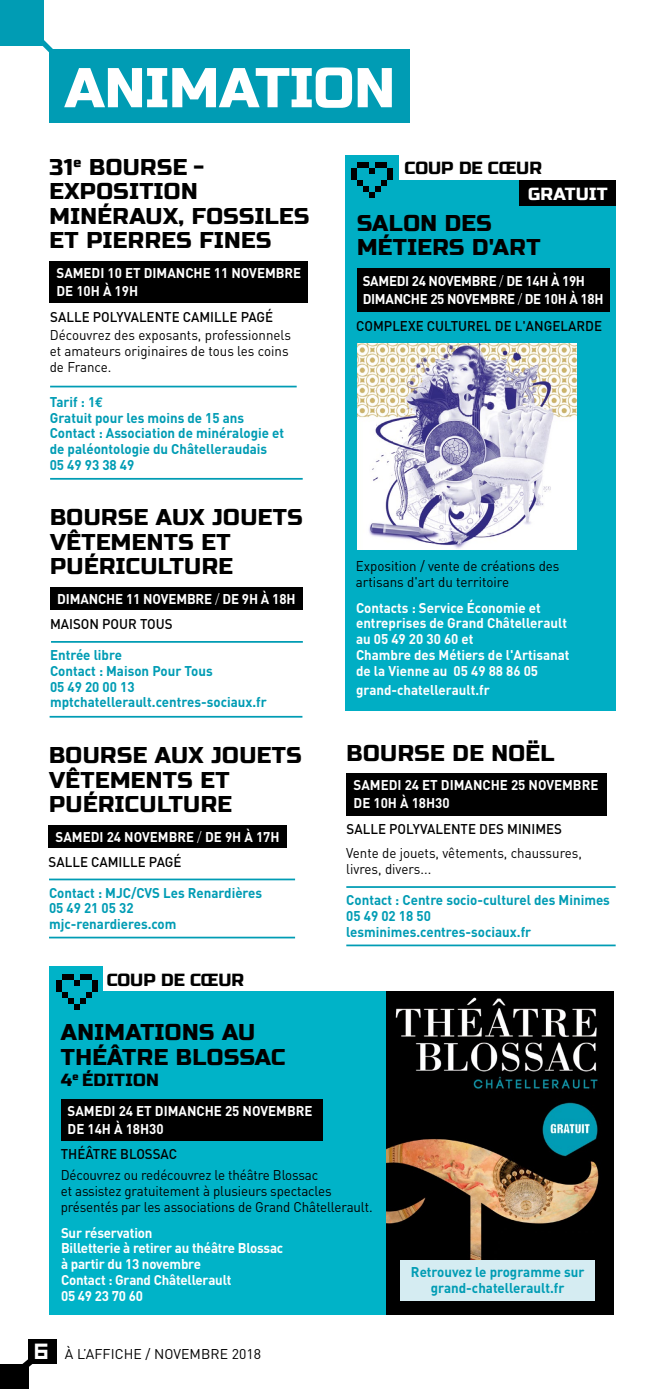
<style>
.page{position:relative;width:645px;height:1389px;background:#fff}
.page>*{position:absolute;margin:0;border:0;box-sizing:border-box;transform-origin:0 0}
.t1{font:56px "Russo One";color:#fff}
.t2{font:22.75px/24.5px "Russo One";letter-spacing:.02em;color:#000}
.t3{font:17.5px "Russo One";color:#000}
.t4{font:17.5px "Russo One";letter-spacing:.02em;color:#000}
.t5{font:17.5px "Russo One";letter-spacing:.01em;color:#fff}
.t6{font:700 14px/15.8px "DIN";color:#fff;scale:.95 1}
.t7{font:700 14px/15.8px "DIN";color:#009cb4;scale:.95 1}
.t8{font:14px/15.8px "DIN";letter-spacing:-.01em;color:#000;scale:.95 1}
.t9{font:500 14px "DIN";color:#000;scale:.95 1}
.t10{font:700 14px/17.5px "DIN";letter-spacing:-.02em;color:#fff;scale:.95 1}
.t11{font:14px "DIN";letter-spacing:-.01em;color:#000}
.s1{font-family:"Euro Mono"}
.s2{font-weight:300}
.s3{font-family:"Symtext";font-size:21px;color:#fff}
</style>
<div class="page">
<div style="left:28px;top:1339px;width:28px;height:25px;background:#000"></div>
<div style="left:0;top:1364px;width:28px;height:25px;background:#000"></div>
<svg style="left:22px;top:1359px;width:11px;height:20px"></svg>
<div style="left:0;top:0;width:44px;height:45px;background:#009cb4"></div>
<div style="left:50px;top:50px;width:360px;height:73px;background:#009cb4"></div>
<svg style="left:30px;top:40px;width:31px;height:21px"></svg>
<div style="left:49px;top:825px;width:238px;height:23px;background:#000"></div>
<div style="left:347px;top:774px;width:260px;height:42px;background:#000"></div>
<hr style="left:49px;top:879px;width:246px;height:1px;background:#009cb4">
<hr style="left:346px;top:886px;width:270px;height:2px;background:#009cb4">
<hr style="left:49px;top:937px;width:246px;height:1px;background:#009cb4">
<hr style="left:346px;top:945px;width:270px;height:1px;background:#009cb4">
<div style="left:49px;top:991px;width:546px;height:324px;background:#00b3c8"></div>
<div style="left:386px;top:991px;width:228px;height:324px;background:#000"></div>
<div style="left:49px;top:966px;width:54px;height:50px;background:#00b3c8"></div>
<div style="left:80px;top:974px;width:12px;height:6px;background:#000"></div>
<div style="left:62px;top:974px;width:12px;height:6px;background:#000"></div>
<div style="left:56px;top:980px;width:6px;height:12px;background:#000"></div>
<div style="left:92px;top:980px;width:6px;height:12px;background:#000"></div>
<svg style="left:74px;top:980px;width:6px;height:6px"></svg>
<svg style="left:62px;top:992px;width:30px;height:18px"></svg>
<div style="left:61px;top:1100px;width:261px;height:41px;background:#000"></div>
<img style="left:386px;top:1102px;width:213px;height:159px">
<img style="left:395px;top:997px;width:203px;height:92px">
<div style="left:49px;top:261px;width:259px;height:42px;background:#000"></div>
<hr style="left:50px;top:478px;width:253px;height:2px;background:#009cb4">
<hr style="left:50px;top:386px;width:247px;height:1px;background:#009cb4">
<div style="left:50px;top:587px;width:253px;height:23px;background:#000"></div>
<hr style="left:50px;top:716px;width:252px;height:2px;background:#009cb4">
<hr style="left:51px;top:641px;width:252px;height:2px;background:#009cb4">
<div style="left:345px;top:180px;width:271px;height:531px;background:#00aec4"></div>
<div style="left:345px;top:155px;width:53px;height:50px;background:#00aec4"></div>
<div style="left:375px;top:162px;width:12px;height:6px;background:#000"></div>
<div style="left:357px;top:162px;width:12px;height:6px;background:#000"></div>
<div style="left:351px;top:168px;width:6px;height:12px;background:#000"></div>
<div style="left:387px;top:168px;width:6px;height:12px;background:#000"></div>
<svg style="left:369px;top:168px;width:6px;height:6px"></svg>
<svg style="left:357px;top:180px;width:30px;height:18px"></svg>
<img style="left:357px;top:344px;width:219px;height:205px">
<div style="left:357px;top:268px;width:253px;height:44px;background:#000"></div>
<div style="left:519px;top:180px;width:97px;height:26px;background:#000"></div>
<div style="left:400px;top:1261px;width:195px;height:40px;background:#d5ecf2"></div>
<h1 class="t1" style="left:65px;top:55px;width:332px">ANIMATION</h1>
<h2 class="t2" style="left:50px;top:155px;width:261px">31<sup>e</sup> BOURSE -<br>EXPOSITION<br>MINÉRAUX, FOSSILES<br>ET PIERRES FINES</h2>
<p class="t6" style="left:56px;top:264px;width:259px;line-height:17.5px">SAMEDI 10 ET DIMANCHE 11 NOVEMBRE<br>DE 10H À 19H</p>
<p class="t9" style="left:50px;top:308px;width:236px">SALLE POLYVALENTE CAMILLE PAGÉ</p>
<p class="t8" style="left:50px;top:327px;width:256px">Découvrez des exposants, professionnels et amateurs originaires de tous les coins de France.</p>
<p class="t7" style="left:50px;top:393px;width:248px">Tarif : 1<span class="s1">€<br></span>Gratuit pour les moins de 15 ans<br>Contact : Association de minéralogie et de paléontologie du Châtelleraudais<br>05 49 93 38 49</p>
<h2 class="t2" style="left:50px;top:505px;width:254px">BOURSE AUX JOUETS<br>VÊTEMENTS ET<br>PUÉRICULTURE</h2>
<p class="t6" style="left:57px;top:590px;width:252px">DIMANCHE 11 NOVEMBRE <span class="s2">/</span> DE 9H À 18H</p>
<p class="t9" style="left:50px;top:615px;width:131px">MAISON POUR TOUS</p>
<p class="t7" style="left:50px;top:647px;width:230px">Entrée libre<br>Contact : Maison Pour Tous<br>05 49 20 00 13 mptchatellerault.centres-sociaux.fr</p>
<p class="t3" style="left:404px;top:158px;width:139px">COUP DE CŒUR</p>
<p class="t5" style="left:528px;top:184px;width:81px">GRATUIT</p>
<h2 class="t2" style="left:357px;top:211px;width:185px">SALON DES<br>MÉTIERS D'ART</h2>
<p class="t10" style="left:363px;top:272px;width:255px">SAMEDI 24 NOVEMBRE <span class="s2">/</span> DE 14H À 19H<br>DIMANCHE 25 NOVEMBRE <span class="s2">/</span> DE 10H À 18H</p>
<p class="t9" style="left:356px;top:317px;width:260px">COMPLEXE CULTUREL DE L'ANGELARDE</p>
<p class="t8" style="left:356px;top:558px;width:216px">Exposition / vente de créations des artisans d'art du territoire</p>
<p class="t6" style="left:356px;top:599px;width:226px">Contacts : Service Économie et entreprises de Grand Châtellerault au 05 49 20 30 60 et<br>Chambre des Métiers de l'Artisanat de la Vienne au 05 49 88 86 05</p>
<p class="t6" style="left:356px;top:681px;width:142px">grand-chatellerault.fr</p>
<h2 class="t2" style="left:49px;top:743px;width:254px">BOURSE AUX JOUETS<br>VÊTEMENTS ET<br>PUÉRICULTURE</h2>
<h2 class="t2" style="left:347px;top:741px;width:209px">BOURSE DE NOËL</h2>
<p class="t6" style="left:56px;top:829px;width:237px">SAMEDI 24 NOVEMBRE <span class="s2">/</span> DE 9H À 17H</p>
<p class="t6" style="left:354px;top:776px;width:259px;line-height:17.5px">SAMEDI 24 ET DIMANCHE 25 NOVEMBRE<br>DE 10H À 18H30</p>
<p class="t9" style="left:347px;top:820px;width:228px">SALLE POLYVALENTE DES MINIMES</p>
<p class="t9" style="left:49px;top:853px;width:141px">SALLE CAMILLE PAGÉ</p>
<p class="t8" style="left:346px;top:845px;width:250px">Vente de jouets, vêtements, chaussures, livres, divers...</p>
<p class="t7" style="left:49px;top:884px;width:226px">Contact : MJC/CVS Les Renardières<br>05 49 21 05 32 mjc-renardieres.com</p>
<p class="t7" style="left:346px;top:892px;width:279px">Contact : Centre socio-culturel des Minimes<br>05 49 02 18 50 lesminimes.centres-sociaux.fr</p>
<p class="t3" style="left:107px;top:970px;width:139px">COUP DE CŒUR</p>
<h2 class="t2" style="left:61px;top:1021px;width:226px">ANIMATIONS AU<br>THÉÂTRE BLOSSAC</h2>
<p class="t4" style="left:61px;top:1070px;width:100px">4<sup>e</sup> ÉDITION</p>
<p class="t6" style="left:68px;top:1102px;width:259px;line-height:17.5px">SAMEDI 24 ET DIMANCHE 25 NOVEMBRE<br>DE 14H À 18H30</p>
<p class="t9" style="left:61px;top:1145px;width:124px">THÉÂTRE BLOSSAC</p>
<p class="t8" style="left:61px;top:1167px;width:330px">Découvrez ou redécouvrez le théâtre Blossac<br>et assistez gratuitement à plusieurs spectacles présentés par les associations de Grand Châtellerault.</p>
<p class="t6" style="left:61px;top:1224px;width:236px">Sur réservation<br>Billetterie à retirer au théâtre Blossac à partir du 13 novembre<br>Contact : Grand Châtellerault<br>05 49 23 70 60</p>
<p class="t11" style="left:35px;top:1345px;width:227px"><span class="s3">6</span> À L’AFFICHE / NOVEMBRE 2018</p>
<p class="t7" style="left:411px;top:1264px;width:184px;text-align:center">Retrouvez le programme sur grand-chatellerault.fr</p>
</div>
